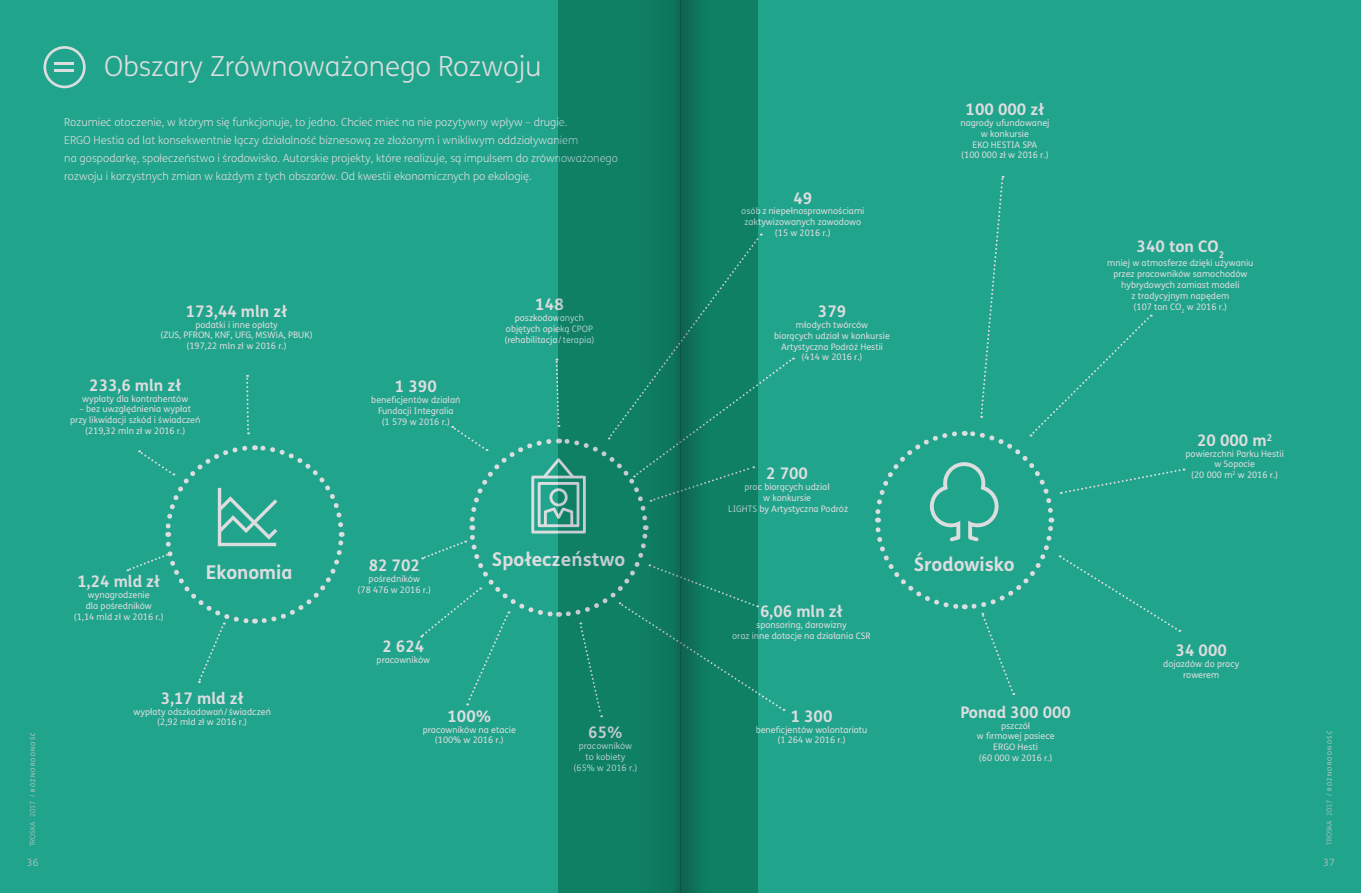
<style>
.page{position:relative;width:1361px;height:893px;background:#20a48b}
.page>*{position:absolute;margin:0;border:0;box-sizing:border-box;transform-origin:0 0}
.t1{font:300 27.8px "FS Me";color:#dcdddf}
.t2{font:700 19px "FS Me";color:#dcdddf}
.t3{font:700 16px "FS Me";color:#dcdddf}
.t4{font:300 11px/18px "FS Me";color:#dcdddf}
.t5{font:300 10px "FS Me";color:#c7c8ca}
.t6{font:9px/10.8px "FS Me";color:#dcdddf;text-align:center}
.t7{font:6px "FS Me";letter-spacing:.22em;color:#c7c8ca}
.s1{font-weight:300;font-size:7px}
</style>
<div class="page">
<svg style="left:875px;top:176px;width:309px;height:519px"></svg>
<svg style="left:43px;top:46px;width:43px;height:42px"></svg>
<hr style="left:54px;top:63px;width:20px;height:2px;background:#dcdddf">
<hr style="left:55px;top:69px;width:19px;height:3px;background:#dcdddf">
<svg style="left:246px;top:375px;width:4px;height:59px"></svg>
<svg style="left:127px;top:445px;width:218px;height:238px"></svg>
<svg style="left:420px;top:233px;width:374px;height:484px"></svg>
<div style="left:558px;top:0;width:122px;height:893px;background:#0f8064"></div>
<div style="left:680px;top:0;width:77px;height:893px;background:#0f8064"></div>
<div style="left:680px;top:0;width:51px;height:893px;background:linear-gradient(to right,#0e6954,#10886a)"></div>
<div style="left:660px;top:0;width:20px;height:893px;background:#0e765d"></div>
<p class="t1" style="left:104px;top:48px;width:439px">Obszary Zrównoważonego Rozwoju</p>
<p class="t4" style="left:64px;top:113px;width:555px">Rozumieć otoczenie, w którym się funkcjonuje, to jedno. Chcieć mieć na nie pozytywny wpływ – drugie.<br>ERGO Hestia od lat konsekwentnie łączy działalność biznesową ze złożonym i wnikliwym oddziaływaniem<br>na gospodarkę, społeczeństwo i środowisko. Autorskie projekty, które realizuje, są impulsem do zrównoważonego rozwoju i korzystnych zmian w każdym z tych obszarów. Od kwestii ekonomicznych po ekologię.</p>
<p class="t3" style="left:186px;top:299px;width:103px">173,44 mln zł</p>
<p class="t6" style="left:195px;top:319px;width:84px">podatki i inne opłaty</p>
<p class="t6" style="left:161px;top:330px;width:153px">(ZUS, PFRON, KNF, UFG, MSWiA, PBUK)</p>
<p class="t6" style="left:186px;top:340px;width:102px">(197,22 mln zł w 2016 r.)</p>
<p class="t3" style="left:89px;top:373px;width:94px">233,6 mln zł</p>
<p class="t6" style="left:82px;top:393px;width:108px">wypłaty dla kontrahentów</p>
<p class="t6" style="left:70px;top:404px;width:132px">– bez uwzględnienia wypłat przy likwidacji szkód i świadczeń</p>
<p class="t6" style="left:85px;top:425px;width:102px">(219,32 mln zł w 2016 r.)</p>
<p class="t3" style="left:78px;top:569px;width:84px">1,24 mld zł</p>
<p class="t6" style="left:88px;top:589px;width:63px">wynagrodzenie</p>
<p class="t6" style="left:86px;top:600px;width:68px">dla pośredników</p>
<p class="t6" style="left:74px;top:611px;width:91px">(1,14 mld zł w 2016 r.)</p>
<p class="t2" style="left:206px;top:558px;width:88px">Ekonomia</p>
<p class="t3" style="left:395px;top:374px;width:43px">1 390</p>
<p class="t6" style="left:371px;top:394px;width:91px">beneficjentów działań</p>
<p class="t6" style="left:378px;top:405px;width:77px">Fundacji Integralia</p>
<p class="t6" style="left:382px;top:416px;width:70px">(1 579 w 2016 r.)</p>
<p class="t3" style="left:535px;top:292px;width:30px">148</p>
<p class="t6" style="left:515px;top:312px;width:71px">poszkodowanych</p>
<p class="t6" style="left:506px;top:323px;width:88px">objętych opieką CPOP</p>
<p class="t6" style="left:504px;top:334px;width:91px">(rehabilitacja/terapia)</p>
<p class="t3" style="left:369px;top:553px;width:53px">82 702</p>
<p class="t6" style="left:369px;top:573px;width:53px">pośredników</p>
<p class="t6" style="left:358px;top:584px;width:75px">(78 476 w 2016 r.)</p>
<p class="t3" style="left:382px;top:634px;width:43px">2 624</p>
<p class="t6" style="left:376px;top:654px;width:55px">pracowników</p>
<p class="t2" style="left:492px;top:544px;width:135px">Społeczeństwo</p>
<p class="t3" style="left:793px;top:186px;width:20px">49</p>
<p class="t6" style="left:741px;top:206px;width:125px">osób z niepełnosprawnościami zaktywizowanych zawodowo</p>
<p class="t6" style="left:775px;top:227px;width:57px">(15 w 2016 r.)</p>
<p class="t3" style="left:818px;top:299px;width:30px">379</p>
<p class="t6" style="left:796px;top:319px;width:74px">młodych twórców</p>
<p class="t6" style="left:774px;top:330px;width:117px">biorących udział w konkursie<br>Artystyczna Podróż Hestii</p>
<p class="t6" style="left:801px;top:352px;width:62px">(414 w 2016 r.)</p>
<p class="t3" style="left:965px;top:97px;width:80px">100 000 zł</p>
<p class="t6" style="left:960px;top:117px;width:91px">nagrody ufundowanej w konkursie<br>EKO HESTIA SPA</p>
<p class="t6" style="left:961px;top:150px;width:89px">(100 000 zł w 2016 r.)</p>
<p class="t3" style="left:766px;top:461px;width:43px">2 700</p>
<p class="t6" style="left:744px;top:481px;width:87px">prac biorących udział</p>
<p class="t6" style="left:763px;top:492px;width:50px">w konkursie</p>
<p class="t6" style="left:728px;top:503px;width:121px">LIGHTS by Artystyczna Podróż</p>
<p class="t3" style="left:760px;top:599px;width:84px">6,06 mln zł</p>
<p class="t6" style="left:756px;top:619px;width:92px">sponsoring, darowizny</p>
<p class="t6" style="left:732px;top:630px;width:140px">oraz inne dotacje na działania CSR</p>
<p class="t2" style="left:914px;top:549px;width:102px">Środowisko</p>
<p class="t3" style="left:1136px;top:234px;width:89px">340 ton CO<sub>2</sub></p>
<p class="t6" style="left:1107px;top:258px;width:148px">mniej w atmosferze dzięki używaniu przez pracowników samochodów</p>
<p class="t6" style="left:1121px;top:279px;width:120px">hybrydowych zamiast modeli z tradycyjnym napędem</p>
<p class="t6" style="left:1133px;top:301px;width:95px">(107 ton CO<sub>2</sub> w 2016 r.)</p>
<p class="t3" style="left:1197px;top:428px;width:77px">20 000 m<sup>2</sup></p>
<p class="t6" style="left:1185px;top:448px;width:100px">powierzchni Parku Hestii</p>
<p class="t6" style="left:1214px;top:459px;width:42px">w Sopocie</p>
<p class="t6" style="left:1191px;top:469px;width:88px">(20 000 m<sup>2</sup> w 2016 r.)</p>
<p class="t3" style="left:1175px;top:638px;width:53px">34 000</p>
<p class="t6" style="left:1163px;top:658px;width:78px">dojazdów do pracy rowerem</p>
<p class="t3" style="left:161px;top:686px;width:84px">3,17 mld zł</p>
<p class="t6" style="left:134px;top:706px;width:139px">wypłaty odszkodowań/ świadczeń</p>
<p class="t6" style="left:157px;top:717px;width:91px">(2,92 mld zł w 2016 r.)</p>
<p class="t3" style="left:960px;top:700px;width:112px">Ponad 300 000</p>
<p class="t6" style="left:977px;top:720px;width:79px">pszczół<br>w firmowej pasiece<br>ERGO Hesti</p>
<p class="t6" style="left:979px;top:752px;width:75px">(60 000 w 2016 r.)</p>
<p class="t3" style="left:447px;top:704px;width:45px">100%</p>
<p class="t6" style="left:423px;top:724px;width:95px">pracowników na etacie</p>
<p class="t6" style="left:435px;top:735px;width:70px">(100% w 2016 r.)</p>
<p class="t3" style="left:790px;top:704px;width:43px">1 300</p>
<p class="t6" style="left:755px;top:724px;width:113px">beneficjentów wolontariatu</p>
<p class="t6" style="left:777px;top:735px;width:70px">(1 264 w 2016 r.)</p>
<p class="t3" style="left:588px;top:720px;width:36px">65%</p>
<p class="t6" style="left:579px;top:740px;width:55px">pracowników to kobiety</p>
<p class="t6" style="left:573px;top:762px;width:65px">(65% w 2016 r.)</p>
<p class="t7" style="left:29px;top:846px;width:116px;rotate:-90deg"><span class="s1">TROSKA 2017 /</span> RÓŻNORODNOŚĆ</p>
<p class="t7" style="left:1325px;top:845px;width:116px;rotate:-90deg"><span class="s1">TROSKA 2017 /</span> RÓŻNORODNOŚĆ</p>
<p class="t5" style="left:27px;top:856px;width:13px">36</p>
<p class="t5" style="left:1323px;top:856px;width:13px">37</p>
</div>
